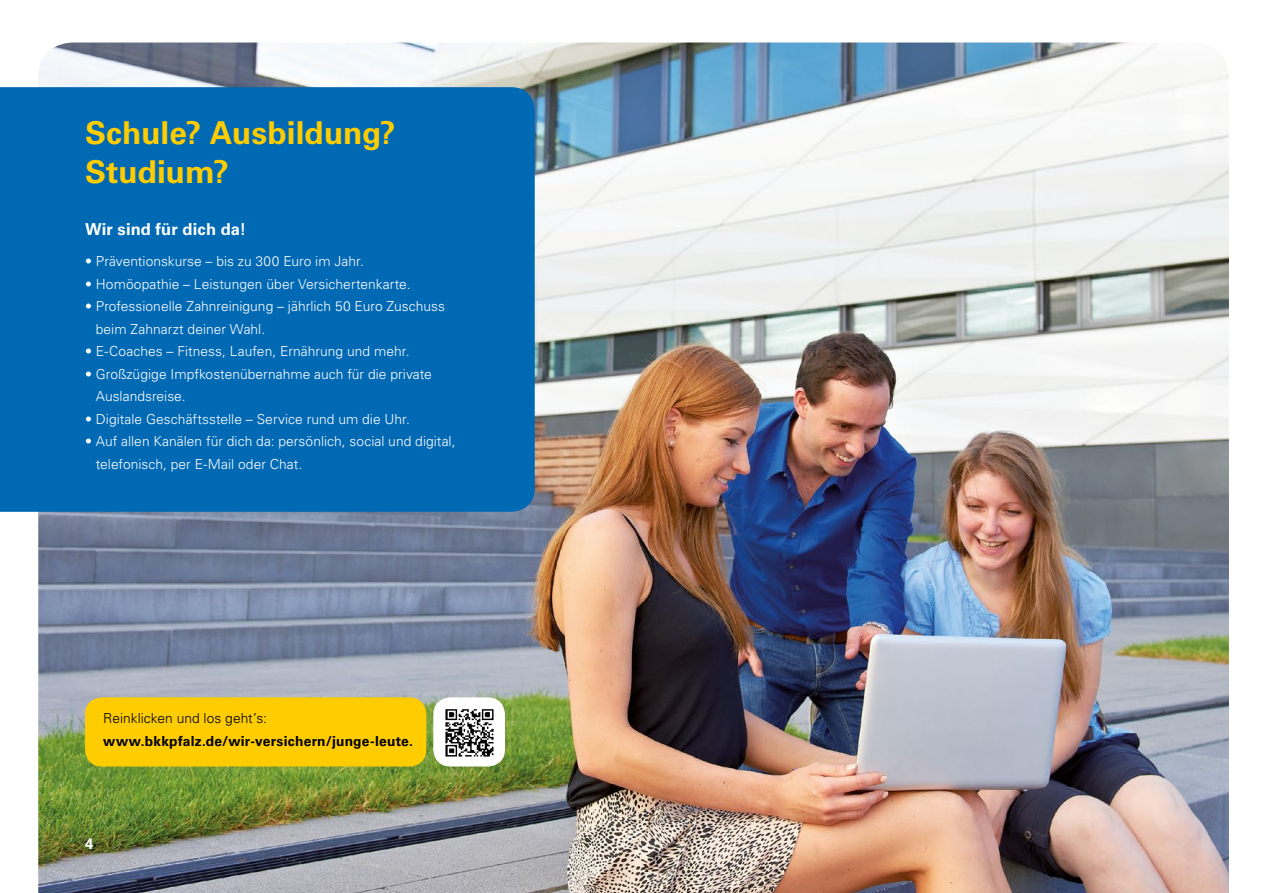
<style>
.page{position:relative;width:1263px;height:893px;background:#fff}
.page>*{position:absolute;margin:0;border:0;box-sizing:border-box;transform-origin:0 0}
.H1_Headline_gross{font:700 31.5px/39px "Univers LT Pro 65";color:#fc0}
.H4_Headline_weiss_11{font:700 16.5px "Univers LT Pro 65";letter-spacing:.01em;color:#fff}
.t1{font:700 15px "Univers LT Pro 65";color:#fff}
.p_Fliesstext_weiss{font:300 13.8px/22.5px "Univers LT Pro 45";letter-spacing:.005em;color:#fff}
.p_Fliesstext_schwarz{font:700 13.8px "Univers LT Pro 65";letter-spacing:.015em;color:#000}
.p_Fliesstext_schwarz-2{font:300 13.8px "Univers LT Pro 45";color:#000}
</style>
<div class="page">
<img style="left:38px;top:43px;width:1191px;height:850px">
<div style="left:0;top:87px;width:535px;height:425px;background:#0069b4"></div>
<div style="left:85px;top:697px;width:341px;height:69px;background:#fc0;border-radius:17px"></div>
<div style="left:433px;top:697px;width:72px;height:69px;background:#fff;border-radius:17px"></div>
<img style="left:445px;top:709px;width:49px;height:48px">
<p class="H1_Headline_gross" style="left:85px;top:112px;width:312px">Schule? Ausbildung?<br>Studium?</p>
<p class="H4_Headline_weiss_11" style="left:85px;top:218px;width:163px">Wir sind für dich da!</p>
<p class="p_Fliesstext_weiss" style="left:85px;top:250px;width:280px">• Präventionskurse – bis zu 300 Euro im Jahr.</p>
<p class="p_Fliesstext_weiss" style="left:85px;top:272px;width:327px">• Homöopathie – Leistungen über Versichertenkarte.</p>
<p class="p_Fliesstext_weiss" style="left:96px;top:295px;width:351px;text-indent:-11px">• Professionelle Zahnreinigung – jährlich 50 Euro Zuschuss beim Zahnarzt deiner Wahl.</p>
<p class="p_Fliesstext_weiss" style="left:85px;top:340px;width:326px">• E-Coaches – Fitness, Laufen, Ernährung und mehr.</p>
<p class="p_Fliesstext_weiss" style="left:96px;top:362px;width:338px;text-indent:-11px">• Großzügige Impfkostenübernahme auch für die private<br>Auslandsreise.</p>
<p class="p_Fliesstext_weiss" style="left:85px;top:407px;width:326px">• Digitale Geschäftsstelle – Service rund um die Uhr.</p>
<p class="p_Fliesstext_weiss" style="left:96px;top:430px;width:361px;text-indent:-11px">• Auf allen Kanälen für dich da: persönlich, social und digital, telefonisch, per E-Mail oder Chat.</p>
<p class="p_Fliesstext_schwarz-2" style="left:103px;top:709px;width:165px">Reinklicken und los geht’s:</p>
<p class="p_Fliesstext_schwarz" style="left:103px;top:731px;width:311px">www.bkkpfalz.de/wir-versichern/junge-leute.</p>
<p class="t1" style="left:85px;top:833px;width:10px">4</p>
</div>
